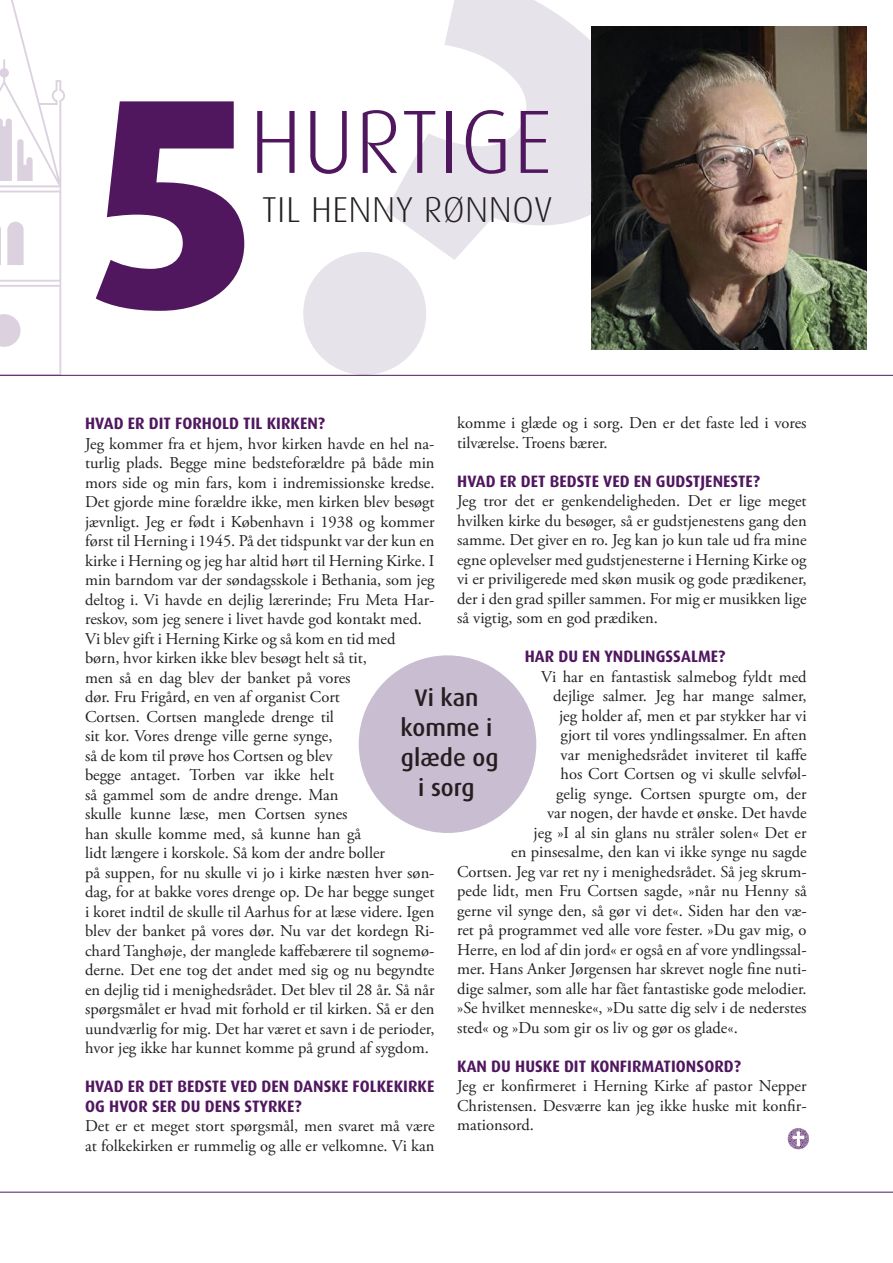
<style>
.page{position:relative;width:893px;height:1263px;background:#fff}
.page>*{position:absolute;margin:0;border:0;box-sizing:border-box;transform-origin:0 0}
.t1{font:800 300px "Dax";color:#50175f}
.t2{font:300 90px "Dax";letter-spacing:.01em;color:#50175f}
.t3{font:300 36px "Dax";letter-spacing:.015em;color:#231f20}
.t4{font:500 24px "Dax";color:#231f20}
.t5{font:16.5px/19.5px "Adobe Garamond Pro";color:#231f20}
.t6{font:700 16.5px/19.5px "Dax";letter-spacing:.005em;color:#50175f}
</style>
<div class="page">
<svg style="left:295px;top:0;width:363px;height:375px"></svg>
<hr style="left:0;top:375px;width:893px;height:1px;background:#50175f">
<svg style="left:788px;top:1128px;width:21px;height:22px"></svg>
<svg style="left:0;top:0;width:65px;height:376px"></svg>
<hr style="left:0;top:1192px;width:893px;height:1px;background:#50175f">
<div style="left:359px;top:655px;width:177px;height:178px;background:#c9bdd1;border-radius:50%"></div>
<img style="left:591px;top:27px;width:276px;height:322px">
<p class="t1" style="left:86px;top:32px;width:176px">5</p>
<p class="t2" style="left:250px;top:92px;width:304px">HURTIGE</p>
<p class="t3" style="left:262px;top:190px;width:292px">TIL HENNY RØNNOV</p>
<p class="t5" style="left:457px;top:414px;width:351px">komme i glæde og i sorg. Den er det faste led i vores tilværelse. Troens bærer.</p>
<p class="t6" style="left:457px;top:471px;width:304px">HVAD ER DET BEDSTE VED EN GUDSTJENESTE?</p>
<p class="t5" style="left:457px;top:492px;width:351px;text-align:justify">Jeg tror det er genkendeligheden. Det er lige meget hvilken kirke du besøger, så er gudstjenestens gang den samme. Det giver en ro. Jeg kan jo kun tale ud fra mine egne oplevelser med gudstjenesterne i Herning Kirke og vi er priviligerede med skøn musik og gode prædikener, der i den grad spiller sammen. For mig er musikken lige så vigtig, som en god prædiken.</p>
<p class="t6" style="left:525px;top:647px;width:202px">HAR DU EN YNDLINGSSALME?</p>
<p class="t5" style="left:541px;top:667px;width:267px">Vi har en fantastisk salmebog fyldt med</p>
<p class="t5" style="left:553px;top:687px;width:255px">dejlige salmer. Jeg har mange salmer,</p>
<p class="t5" style="left:559px;top:706px;width:249px">jeg holder af, men et par stykker har vi</p>
<p class="t5" style="left:561px;top:726px;width:248px">gjort til vores yndlingssalmer. En aften</p>
<p class="t5" style="left:561px;top:745px;width:248px">var menighedsrådet inviteret til kaffe</p>
<p class="t5" style="left:561px;top:765px;width:248px">hos Cort Cortsen og vi skulle selvføl-</p>
<p class="t5" style="left:556px;top:784px;width:252px">gelig synge. Cortsen spurgte om, der</p>
<p class="t5" style="left:547px;top:804px;width:261px">var nogen, der havde et ønske. Det havde</p>
<p class="t5" style="left:534px;top:823px;width:275px">jeg »I al sin glans nu stråler solen« Det er</p>
<p class="t5" style="left:511px;top:843px;width:297px">en pinsesalme, den kan vi ikke synge nu sagde</p>
<p class="t5" style="left:457px;top:862px;width:351px">Cortsen. Jeg var ret ny i menighedsrådet. Så jeg skrum-</p>
<p class="t5" style="left:457px;top:882px;width:351px">pede lidt, men Fru Cortsen sagde, »når nu Henny så</p>
<p class="t5" style="left:457px;top:901px;width:351px">gerne vil synge den, så gør vi det«. Siden har den væ-</p>
<p class="t5" style="left:457px;top:921px;width:351px">ret på programmet ved alle vore fester. »Du gav mig, o</p>
<p class="t5" style="left:457px;top:940px;width:351px">Herre, en lod af din jord« er også en af vore yndlingssal-</p>
<p class="t5" style="left:457px;top:960px;width:351px">mer. Hans Anker Jørgensen har skrevet nogle fine nuti-</p>
<p class="t5" style="left:457px;top:979px;width:351px">dige salmer, som alle har fået fantastiske gode melodier.</p>
<p class="t5" style="left:457px;top:999px;width:351px">»Se hvilket menneske«, »Du satte dig selv i de nederstes</p>
<p class="t5" style="left:457px;top:1018px;width:282px">sted« og »Du som gir os liv og gør os glade«.</p>
<p class="t6" style="left:457px;top:1056px;width:285px">KAN DU HUSKE DIT KONFIRMATIONSORD?</p>
<p class="t5" style="left:457px;top:1077px;width:351px;text-align:justify">Jeg er konfirmeret i Herning Kirke af pastor Nepper Christensen. Desværre kan jeg ikke huske mit konfir&shy;mationsord.</p>
<p class="t6" style="left:85px;top:414px;width:241px">HVAD ER DIT FORHOLD TIL KIRKEN?</p>
<p class="t5" style="left:85px;top:434px;width:351px;text-align:justify">Jeg kommer fra et hjem, hvor kirken havde en hel na&shy;turlig plads. Begge mine bedsteforældre på både min mors side og min fars, kom i indremissionske kredse.<br>Det gjorde mine forældre ikke, men kirken blev besøgt jævnligt. Jeg er født i København i 1938 og kommer først til Herning i 1945. På det tidspunkt var der kun en kirke i Herning og jeg har altid hørt til Herning Kirke. I min barndom var der søndagsskole i Bethania, som jeg deltog i. Vi havde en dejlig lærerinde; Fru Meta Har&shy;reskov, som jeg senere i livet havde god kontakt med.</p>
<p class="t5" style="left:85px;top:629px;width:351px">Vi blev gift i Herning Kirke og så kom en tid med<br>børn, hvor kirken ikke blev besøgt helt så tit,<br>men så en dag blev der banket på vores<br>dør. Fru Frigård, en ven af organist Cort<br>Cortsen. Cortsen manglede drenge til<br>sit kor. Vores drenge ville gerne synge,<br>så de kom til prøve hos Cortsen og blev<br>begge antaget. Torben var ikke helt<br>så gammel som de andre drenge. Man<br>skulle kunne læse, men Cortsen synes<br>han skulle komme med, så kunne han gå<br>lidt længere i korskole. Så kom der andre boller<br>på suppen, for nu skulle vi jo i kirke næsten hver søn&shy;dag, for at bakke vores drenge op. De har begge sunget i koret indtil de skulle til Aarhus for at læse videre. Igen blev der banket på vores dør. Nu var det kordegn Ri&shy;chard Tanghøje, der manglede kaffebærere til sognemø&shy;derne. Det ene tog det andet med sig og nu begyndte en dejlig tid i menighedsrådet. Det blev til 28 år. Så når spørgsmålet er hvad mit forhold er til kirken. Så er den uundværlig for mig. Det har været et savn i de perioder, hvor jeg ikke har kunnet komme på grund af sygdom.</p>
<p class="t6" style="left:85px;top:1077px;width:351px">HVAD ER DET BEDSTE VED DEN DANSKE FOLKEKIRKE<br>OG HVOR SER DU DENS STYRKE?</p>
<p class="t5" style="left:85px;top:1117px;width:351px">Det er et meget stort spørgsmål, men svaret må være at folkekirken er rummelig og alle er velkomne. Vi kan</p>
<p class="t4" style="left:414px;top:684px;width:65px">Vi kan</p>
<p class="t4" style="left:401px;top:714px;width:93px">komme i</p>
<p class="t4" style="left:401px;top:744px;width:99px">glæde og</p>
<p class="t4" style="left:418px;top:774px;width:58px">i sorg</p>
</div>
